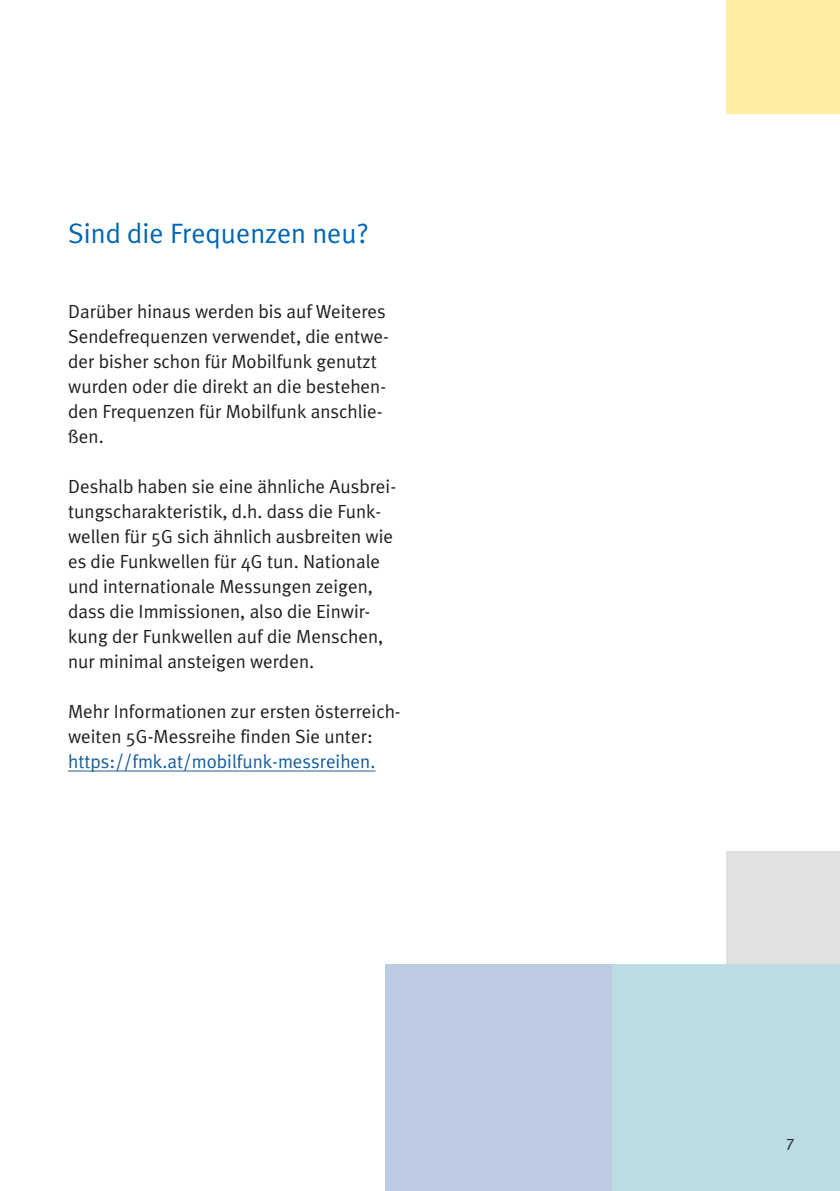
<style>
.page{position:relative;width:840px;height:1191px;background:#fff}
.page>*{position:absolute;margin:0;border:0;box-sizing:border-box;transform-origin:0 0}
.t1{font:28px "Meta Plus Normal";color:#0166b3}
.t2{font:19px/25px "Meta Plus Normal";color:#231f20}
.t3{font:19px "Meta Plus Normal";color:#175d9e}
.t4{font:16px "Meta Plus Normal";color:#231f20}
</style>
<div class="page">
<hr style="left:0;top:0;width:1px;height:227px;background:#e6e7e9">
<div style="left:386px;top:964px;width:226px;height:227px;background:#bccbe2"></div>
<div style="left:726px;top:851px;width:113px;height:113px;background:#e0e1e3"></div>
<hr style="left:68px;top:770px;width:307px;height:1px;background:#175d9e">
<div style="left:612px;top:964px;width:227px;height:227px;background:#bbdce2"></div>
<div style="left:726px;top:0;width:113px;height:113px;background:#ffeea1"></div>
<h1 class="t1" style="left:68px;top:217px;width:302px">Sind die Frequenzen neu?</h1>
<p class="t2" style="left:68px;top:299px;width:322px">Darüber hinaus werden bis auf Weiteres Sendefrequenzen verwendet, die entwe&shy;der bisher schon für Mobilfunk genutzt wurden oder die direkt an die bestehen&shy;den Frequenzen für Mobilfunk anschlie&shy;ßen.</p>
<p class="t2" style="left:68px;top:474px;width:329px">Deshalb haben sie eine ähnliche Ausbrei&shy;tungscharakteristik, d.h. dass die Funk&shy;wellen für 5G sich ähnlich ausbreiten wie es die Funkwellen für 4G tun. Nationale und internationale Messungen zeigen, dass die Immissionen, also die Einwir&shy;kung der Funkwellen auf die Menschen, nur minimal ansteigen werden.</p>
<p class="t2" style="left:68px;top:699px;width:334px">Mehr Informationen zur ersten österreich&shy;weiten 5G-Messreihe finden Sie unter:</p>
<p class="t3" style="left:68px;top:751px;width:308px">https://fmk.at/mobilfunk-messreihen.</p>
<p class="t4" style="left:785px;top:1132px;width:10px">7</p>
</div>
